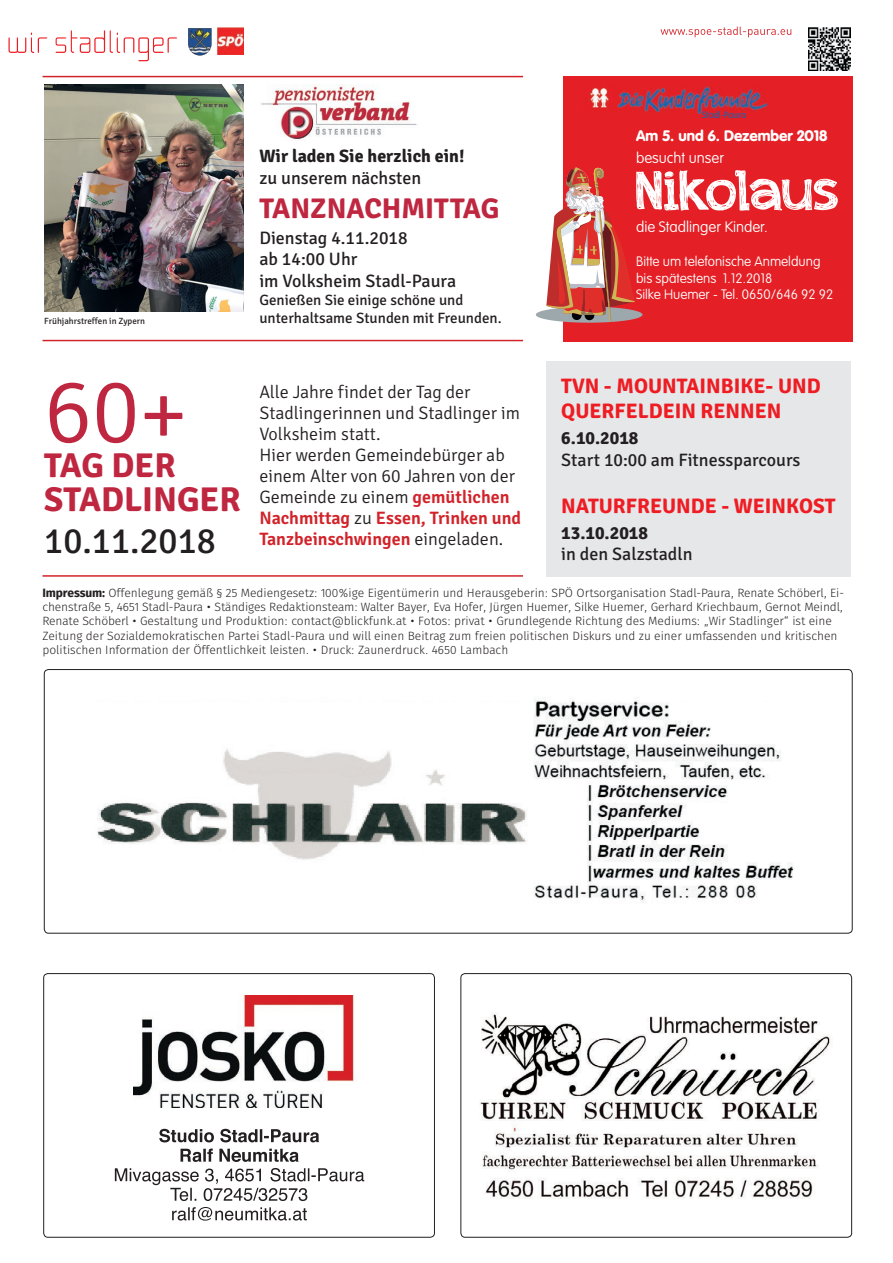
<style>
.page{position:relative;width:893px;height:1263px;background:#fff}
.page>*{position:absolute;margin:0;border:0;box-sizing:border-box;transform-origin:0 0}
.t1{font:300 90px "Signika";color:#bf2640}
.t2{font:55.5px "appleberry";letter-spacing:-.005em;color:#fff}
.t3{font:36px "Signika";color:#231f20}
.t4{font:700 34.5px/34.5px "Signika";color:#bf2640}
.t5{font:700 28.5px "Signika";color:#bf2640}
.t6{font:700 21px/25.2px "Signika";color:#ee1d23}
.t7{font:300 18px/21px "Signika";color:#231f20}
.t8{font:18px/21.6px "Signika";color:#231f20}
.t9{font:700 18px "Signika";color:#231f20}
.t10{font:15px/18px "Signika";color:#231f20}
.t11{font:100 15px "VAG Rounded Std";color:#fff}
.t12{font:900 15px "VAG Rounded Std";color:#fff}
.t13{font:100 13.5px/16.2px "VAG Rounded Std";color:#fff}
.t14{font:12px/14.4px "Fira Sans OT Light";color:#231f20}
.t15{font:9px "Signika";color:#231f20}
.t16{font:300 9px "VAG Rounded Std";color:#1665b2}
.s1{font-weight:600;color:#d1232a}
.s2{font-family:"Fira Sans OT";font-weight:700}
</style>
<div class="page">
<div style="left:546px;top:361px;width:305px;height:216px;background:#e6e7e9"></div>
<div style="left:563px;top:76px;width:289px;height:265px;background:#e41f25"></div>
<svg style="left:660px;top:27px;width:131px;height:10px"></svg>
<img style="left:808px;top:27px;width:43px;height:43px">
<img style="left:97px;top:669px;width:755px;height:264px">
<div style="left:461px;top:973px;width:391px;height:264px;border:1px solid #231f20;border-radius:4px"></div>
<img style="left:480px;top:1014px;width:351px;height:185px">
<div style="left:43px;top:973px;width:392px;height:264px;border:1px solid #231f20;border-radius:4px"></div>
<svg style="left:172px;top:1207px;width:135px;height:13px"></svg>
<svg style="left:115px;top:1168px;width:249px;height:33px"></svg>
<svg style="left:181px;top:1148px;width:118px;height:14px"></svg>
<svg style="left:159px;top:1129px;width:160px;height:13px"></svg>
<img style="left:134px;top:995px;width:220px;height:112px">
<img style="left:261px;top:84px;width:156px;height:56px">
<hr style="left:43px;top:340px;width:480px;height:1px;background:#d1232a">
<hr style="left:43px;top:575px;width:480px;height:2px;background:#d1232a">
<hr style="left:43px;top:76px;width:480px;height:1px;background:#d1232a">
<svg style="left:536px;top:167px;width:106px;height:156px"></svg>
<img style="left:590px;top:86px;width:176px;height:27px">
<img style="left:188px;top:28px;width:24px;height:28px">
<svg style="left:9px;top:30px;width:168px;height:31px"></svg>
<img style="left:217px;top:28px;width:27px;height:26px">
<img style="left:44px;top:84px;width:200px;height:227px">
<p class="t15" style="left:44px;top:315px;width:102px">Frühjahrstreffen in Zypern</p>
<h3 class="t9" style="left:259px;top:145px;width:207px">Wir laden Sie herzlich ein!</h3>
<h3 class="t8" style="left:259px;top:167px;width:163px">zu unserem nächsten</h3>
<h3 class="t5" style="left:259px;top:191px;width:242px">TANZNACHMITTAG</h3>
<h3 class="t8" style="left:259px;top:227px;width:198px">Dienstag 4.11.2018<br>ab 14:00 Uhr<br>im Volksheim Stadl-Paura</h3>
<p class="t10" style="left:259px;top:291px;width:244px">Genießen Sie einige schöne und unterhaltsame Stunden mit Freunden.</p>
<h1 class="t1" style="left:44px;top:362px;width:145px">60+</h1>
<h3 class="t4" style="left:44px;top:448px;width:198px">TAG DER<br>STADLINGER</h3>
<h3 class="t3" style="left:44px;top:520px;width:173px">10.11.2018</h3>
<p class="t7" style="left:259px;top:382px;width:263px">Alle Jahre findet der Tag der<br>Stadlingerinnen und Stadlinger im<br>Volksheim statt.<br>Hier werden Gemeindebürger ab einem Alter von 60 Jahren von der<br>Gemeinde zu einem <span class="s1">gemütlichen<br>Nachmittag</span> zu <span class="s1">Essen, Trinken und<br>Tanzbeinschwingen</span> eingeladen.</p>
<p class="t16" style="left:702px;top:110px;width:46px">Stadl-Paura</p>
<p class="t12" style="left:636px;top:126px;width:193px">Am 5. und 6. Dezember 2018</p>
<p class="t11" style="left:636px;top:149px;width:89px">besucht unser</p>
<h2 class="t2" style="left:636px;top:151px;width:205px">Nikolaus</h2>
<p class="t11" style="left:636px;top:218px;width:133px">die Stadlinger Kinder.</p>
<p class="t13" style="left:636px;top:254px;width:199px">Bitte um telefonische Anmeldung bis spätestens 1.12.2018<br>Silke Huemer - Tel. 0650/646 92 92</p>
<h3 class="t6" style="left:561px;top:374px;width:261px">TVN - MOUNTAINBIKE- UND<br>QUERFELDEIN RENNEN</h3>
<h3 class="t9" style="left:561px;top:427px;width:79px">6.10.2018</h3>
<h3 class="t8" style="left:561px;top:449px;width:241px">Start 10:00 am Fitnessparcours</h3>
<h3 class="t6" style="left:561px;top:493px;width:276px">NATURFREUNDE - WEINKOST</h3>
<h3 class="t9" style="left:561px;top:522px;width:88px">13.10.2018</h3>
<h3 class="t8" style="left:561px;top:544px;width:133px">in den Salzstadln</h3>
<p class="t14" style="left:42px;top:586px;width:803px"><span class="s2">Impressum:</span> Offenlegung gemäß § 25 Mediengesetz: 100%ige Eigentümerin und Herausgeberin: SPÖ Ortsorganisation Stadl-Paura, Renate Schöberl, Ei&shy;chenstraße 5, 4651 Stadl-Paura • Ständiges Redaktionsteam: Walter Bayer, Eva Hofer, Jürgen Huemer, Silke Huemer, Gerhard Kriechbaum, Gernot Meindl, Renate Schöberl • Gestaltung und Produktion: contact@blickfunk.at • Fotos: privat • Grundlegende Richtung des Mediums: „Wir Stadlinger“ ist eine Zeitung der Sozialdemokratischen Partei Stadl-Paura und will einen Beitrag zum freien politischen Diskurs und zu einer umfassenden und kritischen politischen Information der Öffentlichkeit leisten. • Druck: Zaunerdruck. 4650 Lambach</p>
</div>
